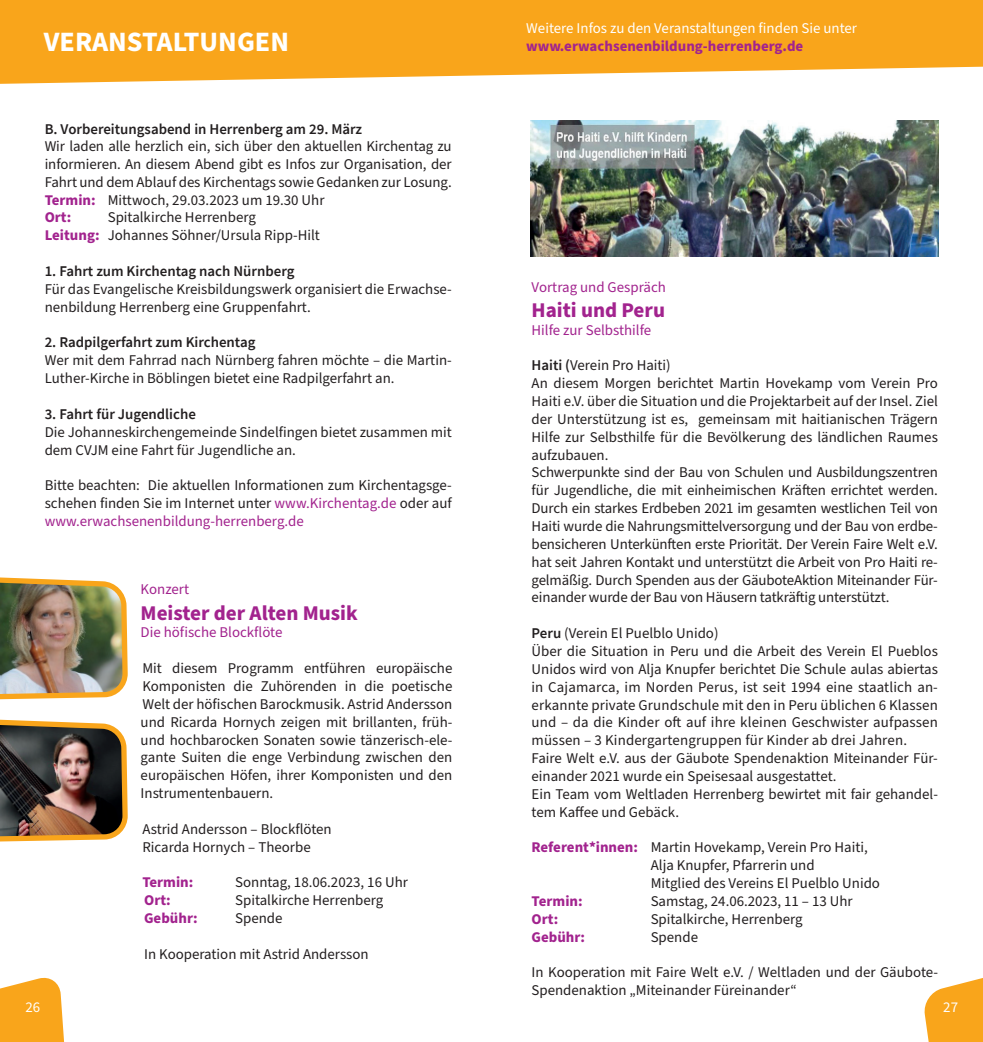
<style>
.page{position:relative;width:983px;height:1042px;background:#fff}
.page>*{position:absolute;margin:0;border:0;box-sizing:border-box;transform-origin:0 0}
.t1{font:700 28px "Source Sans Pro";color:#fff}
.t2{font:700 21px "Source Sans Pro";color:#a2238e}
.t3{font:14.88px/17.8px "Source Sans Pro";color:#231f20}
.t4{font:600 14.88px "Source Sans Pro";color:#231f20}
.t5{font:700 14.88px "Source Sans Pro";color:#a2238e}
.t6{font:14.88px "Source Sans Pro";color:#a2238e}
.t7{font:14.88px "Source Sans Pro";color:#fff}
.s1{font-weight:700;color:#a2238e}
.s2{color:#a2238e}
.s3{font-weight:600}
</style>
<div class="page">
<svg style="left:0;top:977px;width:65px;height:65px;background:#f9b037"></svg>
<svg style="left:924px;top:978px;width:58px;height:64px;background:#f9b33f"></svg>
<svg style="left:0;top:0;width:982px;height:84px;background:#f9ae32"></svg>
<img style="left:0;top:577px;width:125px;height:123px">
<img style="left:530px;top:120px;width:408px;height:136px">
<img style="left:0;top:719px;width:125px;height:123px">
<h1 class="t1" style="left:44px;top:23px;width:246px">VERANSTALTUNGEN</h1>
<p class="t4" style="left:45px;top:119px;width:319px">B. Vorbereitungsabend in Herrenberg am 29. März</p>
<p class="t3" style="left:45px;top:138px;width:408px">Wir laden alle herzlich ein, sich über den aktuellen Kirchentag zu informieren. An diesem Abend gibt es Infos zur Organisation, der Fahrt und dem Ablauf des Kirchentags sowie Gedanken zur Losung.<br><span class="s1">Termin:</span> Mittwoch, 29.03.2023 um 19.30 Uhr<br><span class="s1">Ort:</span></p>
<p class="t3" style="left:45px;top:209px;width:277px;text-align:center">Spitalkirche Herrenberg<br><span class="s1">Leitung:</span> Johannes Söhner/Ursula Ripp-Hilt</p>
<p class="t4" style="left:45px;top:261px;width:251px">1. Fahrt zum Kirchentag nach Nürnberg</p>
<p class="t3" style="left:45px;top:280px;width:408px">Für das Evangelische Kreisbildungswerk organisiert die Erwachse&shy;nenbildung Herrenberg eine Gruppenfahrt.</p>
<p class="t4" style="left:45px;top:333px;width:212px">2. Radpilgerfahrt zum Kirchentag</p>
<p class="t3" style="left:45px;top:352px;width:408px">Wer mit dem Fahrrad nach Nürnberg fahren möchte – die Martin-<br>Luther-Kirche in Böblingen bietet eine Radpilgerfahrt an.</p>
<p class="t4" style="left:45px;top:404px;width:153px">3. Fahrt für Jugendliche</p>
<p class="t3" style="left:45px;top:423px;width:408px">Die Johanneskirchengemeinde Sindelfingen bietet zusammen mit dem CVJM eine Fahrt für Jugendliche an.</p>
<p class="t3" style="left:45px;top:477px;width:408px;text-align:justify">Bitte beachten: Die aktuellen Informationen zum Kirchentagsge&shy;schehen finden Sie im Internet unter <span class="s2">www.Kirchentag.de</span> oder auf <span class="s2">www.erwachsenenbildung-herrenberg.de</span></p>
<p class="t6" style="left:141px;top:579px;width:50px">Konzert</p>
<h2 class="t2" style="left:141px;top:598px;width:219px">Meister der Alten Musik</h2>
<p class="t6" style="left:141px;top:622px;width:143px">Die höfische Blockflöte</p>
<p class="t3" style="left:141px;top:660px;width:313px;text-align:justify">Mit diesem Programm entführen europäische Komponisten die Zuhörenden in die poetische Welt der höfischen Barockmusik. Astrid Andersson und Ricarda Hornych zeigen mit brillanten, früh&shy;und hochbarocken Sonaten sowie tänzerisch-ele&shy;gante Suiten die enge Verbindung zwischen den europäischen Höfen, ihrer Komponisten und den Instrumentenbauern.</p>
<p class="t3" style="left:142px;top:820px;width:191px">Astrid Andersson – Blockflöten<br>Ricarda Hornych – Theorbe</p>
<p class="t5" style="left:142px;top:872px;width:53px">Termin:</p>
<p class="t3" style="left:235px;top:874px;width:174px">Sonntag, 18.06.2023, 16 Uhr</p>
<p class="t5" style="left:144px;top:890px;width:28px">Ort:</p>
<p class="t3" style="left:235px;top:892px;width:150px">Spitalkirche Herrenberg</p>
<p class="t5" style="left:144px;top:908px;width:55px">Gebühr:</p>
<p class="t3" style="left:235px;top:910px;width:49px">Spende</p>
<p class="t3" style="left:144px;top:945px;width:226px">In Kooperation mit Astrid Andersson</p>
<p class="t7" style="left:526px;top:18px;width:332px">Weitere Infos zu den Veranstaltungen finden Sie unter</p>
<p class="t5" style="left:526px;top:36px;width:278px">www.erwachsenenbildung-herrenberg.de</p>
<p class="t6" style="left:531px;top:277px;width:136px">Vortrag und Gespräch</p>
<h2 class="t2" style="left:531px;top:295px;width:135px">Haiti und Peru</h2>
<p class="t6" style="left:531px;top:320px;width:121px">Hilfe zur Selbsthilfe</p>
<p class="t3" style="left:531px;top:357px;width:408px"><span class="s3">Haiti (</span>Verein Pro Haiti)<br>An diesem Morgen berichtet Martin Hovekamp vom Verein Pro Haiti e.V. über die Situation und die Projektarbeit auf der Insel. Ziel der Unterstützung ist es, gemeinsam mit haitianischen Trägern Hilfe zur Selbsthilfe für die Bevölkerung des ländlichen Raumes aufzubauen.<br>Schwerpunkte sind der Bau von Schulen und Ausbildungszentren für Jugendliche, die mit einheimischen Kräften errichtet werden.<br>Durch ein starkes Erdbeben 2021 im gesamten westlichen Teil von Haiti wurde die Nahrungsmittelversorgung und der Bau von erdbe&shy;bensicheren Unterkünften erste Priorität. Der Verein Faire Welt e.V. hat seit Jahren Kontakt und unterstützt die Arbeit von Pro Haiti re&shy;gelmäßig. Durch Spenden aus der GäuboteAktion Miteinander Für&shy;einander wurde der Bau von Häusern tatkräftig unterstützt.</p>
<p class="t3" style="left:531px;top:625px;width:408px"><span class="s3">Peru</span> (Verein El Puelblo Unido)<br>Über die Situation in Peru und die Arbeit des Verein El Pueblos Unidos wird von Alja Knupfer berichtet Die Schule aulas abiertas in Cajamarca, im Norden Perus, ist seit 1994 eine staatlich an&shy;erkannte private Grundschule mit den in Peru üblichen 6 Klassen und – da die Kinder oft auf ihre kleinen Geschwister aufpassen müssen – 3 Kindergartengruppen für Kinder ab drei Jahren.<br>Faire Welt e.V. aus der Gäubote Spendenaktion Miteinander Für&shy;einander 2021 wurde ein Speisesaal ausgestattet.<br>Ein Team vom Weltladen Herrenberg bewirtet mit fair gehandel&shy;tem Kaffee und Gebäck.</p>
<p class="t3" style="left:650px;top:839px;width:231px;text-indent:-119px"><span class="s1">Referent*innen:</span> Martin Hovekamp, Verein Pro Haiti,<br>Alja Knupfer, Pfarrerin und<br>Mitglied des Vereins El Puelblo Unido</p>
<p class="t5" style="left:531px;top:891px;width:53px">Termin:</p>
<p class="t3" style="left:650px;top:892px;width:203px">Samstag, 24.06.2023, 11 – 13 Uhr</p>
<p class="t5" style="left:531px;top:909px;width:28px">Ort:</p>
<p class="t3" style="left:650px;top:910px;width:153px">Spitalkirche, Herrenberg</p>
<p class="t5" style="left:531px;top:926px;width:55px">Gebühr:</p>
<p class="t3" style="left:650px;top:928px;width:49px">Spende</p>
<p class="t3" style="left:531px;top:964px;width:408px">In Kooperation mit Faire Welt e.V. / Weltladen und der Gäubote-<br>Spendenaktion „Miteinander Füreinander“</p>
<p class="t7" style="left:26px;top:997px;width:16px">26</p>
<p class="t7" style="left:943px;top:997px;width:16px">27</p>
</div>
